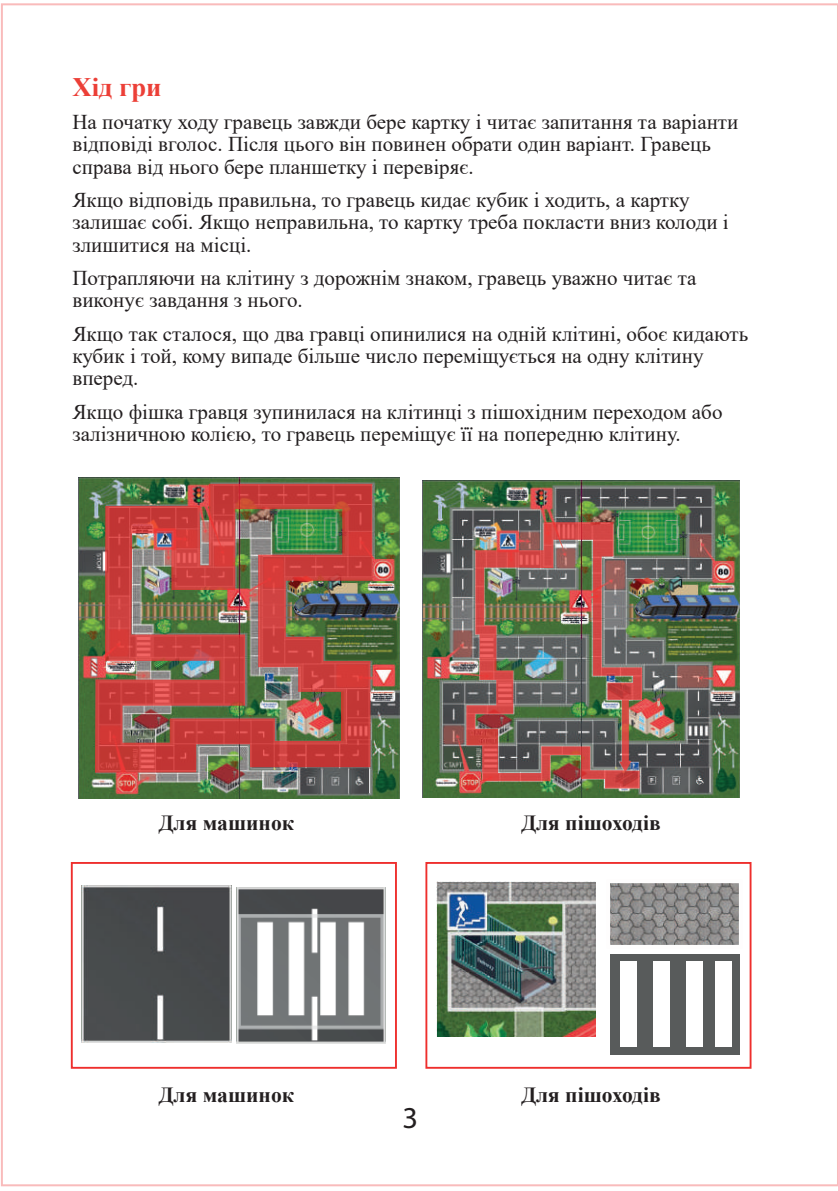
<style>
.page{position:relative;width:838px;height:1191px;background:#fff}
.page>*{position:absolute;margin:0;border:0;box-sizing:border-box;transform-origin:0 0}
.t1{font:30.4px "Myriad Pro";color:#231f20}
.t2{font:700 26.6px "Times New Roman";color:#ec3f37}
.t3{font:700 21.6px "Times New Roman";color:#231f20}
.t4{font:21px/22.2px "Times New Roman";color:#231f20}
</style>
<div class="page">
<img style="left:78px;top:477px;width:321px;height:321px">
<img style="left:422px;top:480px;width:317px;height:318px">
<img style="left:611px;top:884px;width:126px;height:59px">
<div style="left:606px;top:879px;width:136px;height:69px;border:4px solid #fefdfd"></div>
<div style="left:610px;top:954px;width:129px;height:100px;background:#585b5b"></div>
<div style="left:715px;top:961px;width:16px;height:85px;background:#fff"></div>
<div style="left:686px;top:961px;width:16px;height:85px;background:#fff"></div>
<div style="left:653px;top:961px;width:16px;height:85px;background:#fff"></div>
<div style="left:620px;top:961px;width:16px;height:85px;background:#fff"></div>
<img style="left:237px;top:887px;width:148px;height:156px">
<img style="left:82px;top:885px;width:149px;height:157px">
<img style="left:436px;top:881px;width:160px;height:155px">
<img style="left:95px;top:484px;width:277px;height:288px">
<img style="left:466px;top:522px;width:176px;height:266px">
<div style="left:71px;top:862px;width:326px;height:206px;border:2px solid #ee2f2d"></div>
<div style="left:425px;top:862px;width:326px;height:206px;border:2px solid #ee2f2d"></div>
<p class="t2" style="left:72px;top:67px;width:91px">Хід гри</p>
<p class="t4" style="left:72px;top:110px;width:667px">На початку ходу гравець завжди бере картку і читає запитання та варіанти відповіді вголос. Після цього він повинен обрати один варіант. Гравець справа від нього бере планшетку і перевіряє.</p>
<p class="t4" style="left:72px;top:188px;width:658px">Якщо відповідь правильна, то гравець кидає кубик і ходить, а картку залишає собі. Якщо неправильна, то картку треба покласти вниз колоди і злишитися на місці.</p>
<p class="t4" style="left:72px;top:266px;width:625px">Потрапляючи на клітину з дорожнім знаком, гравець уважно читає та виконує завдання з нього.</p>
<p class="t4" style="left:72px;top:322px;width:677px">Якщо так сталося, що два гравці опинилися на одній клітині, обоє кидають кубик і той, кому випаде більше число переміщується на одну клітину вперед.</p>
<p class="t4" style="left:72px;top:400px;width:651px">Якщо фішка гравця зупинилася на клітинці з пішохідним переходом або залізничною колією, то гравець переміщує її на попередню клітину.</p>
<p class="t3" style="left:159px;top:807px;width:137px">Для машинок</p>
<p class="t3" style="left:521px;top:807px;width:141px">Для пішоходів</p>
<p class="t3" style="left:159px;top:1079px;width:137px">Для машинок</p>
<p class="t3" style="left:521px;top:1079px;width:141px">Для пішоходів</p>
<h1 class="t1" style="left:402px;top:1099px;width:17px">3</h1>
</div>
